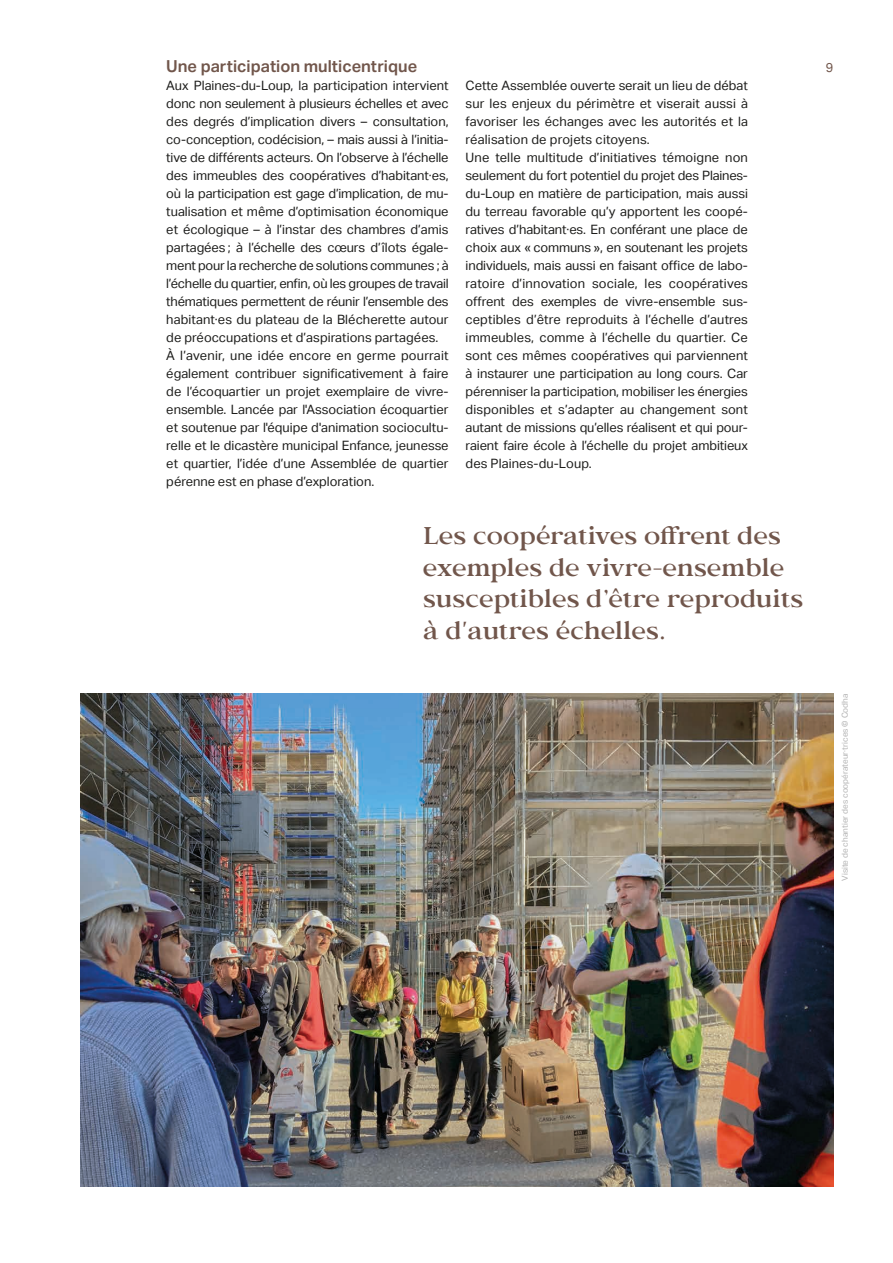
<style>
.page{position:relative;width:893px;height:1263px;background:#fff}
.page>*{position:absolute;margin:0;border:0;box-sizing:border-box;transform-origin:0 0}
.t1{font:500 24px/31.5px "Bosca";letter-spacing:-.015em;color:#71564b}
.t2{font:600 16.5px "Aktiv Grotesk";color:#71564b}
.t3{font:12.9px/18px "Aktiv Grotesk";color:#1d1d1b}
.t4{font:12.9px "Aktiv Grotesk";color:#71564b}
.t5{font:8.25px "Aktiv Grotesk";color:#b2b2b2}
</style>
<div class="page">
<img style="left:81px;top:693px;width:752px;height:493px">
<p class="t2" style="left:166px;top:57px;width:252px">Une participation multicentrique</p>
<p class="t3" style="left:166px;top:77px;width:284px">Aux Plaines-du-Loup, la participation intervient donc non seulement à plusieurs échelles et avec des degrés d’implication divers – consultation, co-conception, codécision, – mais aussi à l’initia&shy;tive de différents acteurs. On l’observe à l’échelle des immeubles des coopératives d’habitant∙es, où la participation est gage d’implication, de mu&shy;tualisation et même d’optimisation économique et écologique – à l’instar des chambres d’amis partagées ; à l’échelle des cœurs d’îlots égale&shy;ment pour la recherche de solutions communes ; à l’échelle du quartier, enfin, où les groupes de travail thématiques permettent de réunir l’ensemble des habitant∙es du plateau de la Blécherette autour de préoccupations et d’aspirations partagées.<br>À l’avenir, une idée encore en germe pourrait également contribuer significativement à faire de l’écoquartier un projet exemplaire de vivre&shy;ensemble. Lancée par l'Association écoquartier et soutenue par l'équipe d'animation sociocultu&shy;relle et le dicastère municipal Enfance, jeunesse et quartier, l’idée d’une Assemblée de quartier pérenne est en phase d’exploration.</p>
<p class="t3" style="left:466px;top:77px;width:284px">Cette Assemblée ouverte serait un lieu de débat sur les enjeux du périmètre et viserait aussi à favoriser les échanges avec les autorités et la réalisation de projets citoyens.<br>Une telle multitude d’initiatives témoigne non seulement du fort potentiel du projet des Plaines&shy;du-Loup en matière de participation, mais aussi du terreau favorable qu’y apportent les coopé&shy;ratives d’habitant∙es. En conférant une place de choix aux « communs », en soutenant les projets individuels, mais aussi en faisant office de labo&shy;ratoire d’innovation sociale, les coopératives offrent des exemples de vivre-ensemble sus&shy;ceptibles d’être reproduits à l’échelle d’autres immeubles, comme à l’échelle du quartier. Ce sont ces mêmes coopératives qui parviennent à instaurer une participation au long cours. Car pérenniser la participation, mobiliser les énergies disponibles et s’adapter au changement sont autant de missions qu’elles réalisent et qui pour&shy;raient faire école à l’échelle du projet ambitieux des Plaines-du-Loup.</p>
<h1 class="t1" style="left:423px;top:520px;width:382px">Les coopératives offrent des exemples de vivre-ensemble susceptibles d’être reproduits à d'autres échelles.</h1>
<p class="t4" style="left:826px;top:60px;width:9px">9</p>
<p class="t5" style="left:840px;top:881px;width:189px;rotate:-90deg">Visite de chantier des coopérateur·trices © Codha</p>
</div>
